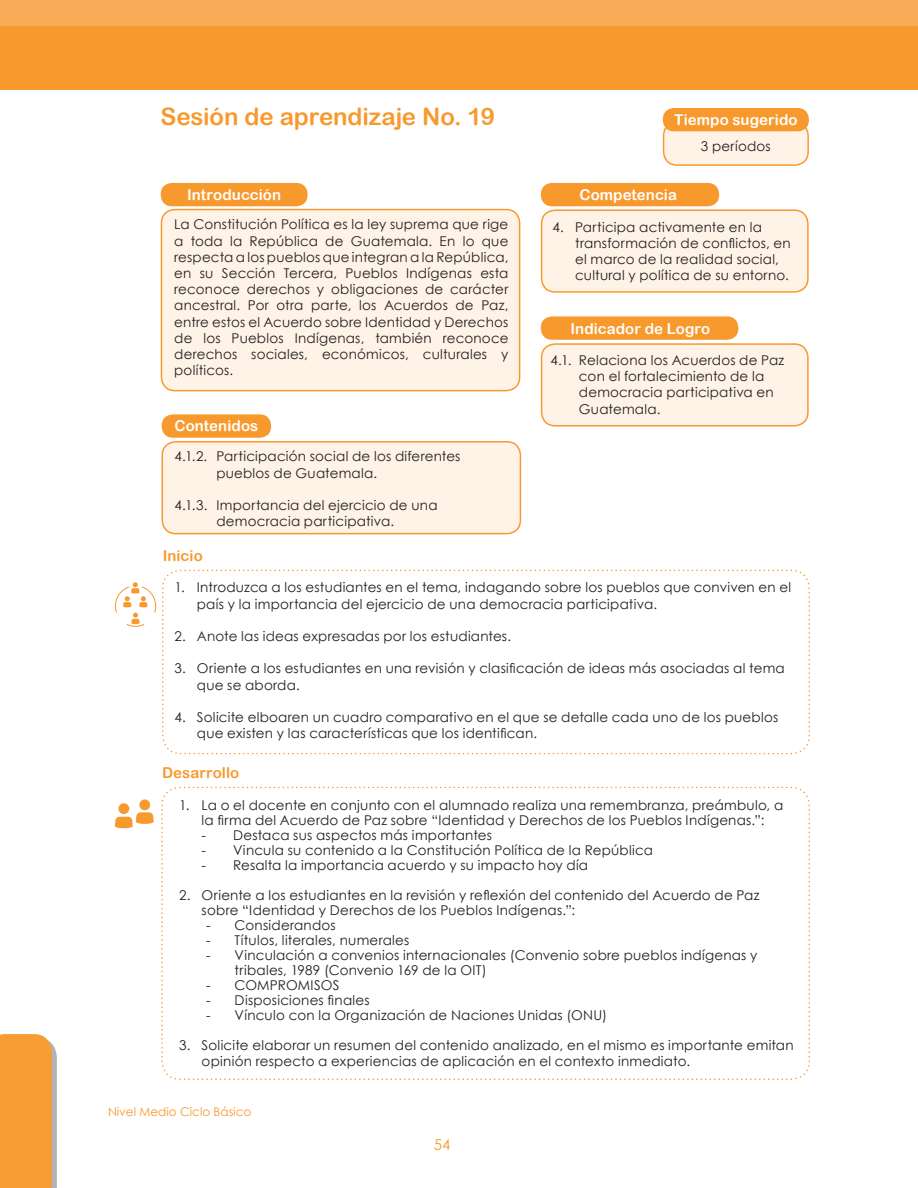
<style>
.page{position:relative;width:918px;height:1188px;background:#fff}
.page>*{position:absolute;margin:0;border:0;box-sizing:border-box;transform-origin:0 0}
.t1{font:24px "Arial Rounded MT Bold";letter-spacing:-.005em;color:#f8992e}
.t2{font:15px "Arial Rounded MT Bold";letter-spacing:.005em;color:#fff}
.t3{font:15px "Arial Rounded MT Bold";letter-spacing:.005em;color:#f8992e}
.t4{font:15px "Century Gothic";color:#f8992e}
.t5{font:13.5px/16.2px "Century Gothic";letter-spacing:.015em;color:#231f20}
.t6{font:12px "Century Gothic";color:#f8992e}
</style>
<div class="page">
<div style="left:0;top:0;width:918px;height:90px;background:#f8992e"></div>
<div style="left:0;top:0;width:917px;height:26px;background:#faab57"></div>
<div style="left:161px;top:209px;width:359px;height:182px;background:#fef3e6"></div>
<div style="left:161px;top:183px;width:147px;height:23px;background:#f8992e"></div>
<svg style="left:162px;top:414px;width:359px;height:120px"></svg>
<svg style="left:663px;top:108px;width:146px;height:58px;background:#fbcc97"></svg>
<svg style="left:541px;top:183px;width:268px;height:110px;background:#fde4c9"></svg>
<svg style="left:541px;top:316px;width:268px;height:111px;background:#fce3c6"></svg>
<svg style="left:162px;top:570px;width:648px;height:184px"></svg>
<svg style="left:115px;top:582px;width:41px;height:45px"></svg>
<svg style="left:161px;top:787px;width:649px;height:293px"></svg>
<div style="left:118px;top:803px;width:11px;height:11px;background:#f8992e;border-radius:50%"></div>
<div style="left:139px;top:799px;width:11px;height:11px;background:#f8992e;border-radius:50%"></div>
<svg style="left:115px;top:812px;width:39px;height:16px"></svg>
<img style="left:52px;top:1044px;width:5px;height:144px">
<div style="left:0;top:1034px;width:52px;height:154px;background:#f89c34"></div>
<h1 class="t1" style="left:161px;top:103px;width:336px">Sesión de aprendizaje No. 19</h1>
<p class="t2" style="left:674px;top:111px;width:125px">Tiempo sugerido</p>
<p class="t5" style="left:701px;top:138px;width:71px">3 períodos</p>
<p class="t2" style="left:580px;top:186px;width:99px">Competencia</p>
<p class="t2" style="left:187px;top:186px;width:95px">Introducción</p>
<p class="t5" style="left:174px;top:216px;width:336px;text-align:justify">La Constitución Política es la ley suprema que rige a toda la República de Guatemala. En lo que respecta a los pueblos que integran a la República, en su Sección Tercera, Pueblos Indígenas esta reconoce derechos y obligaciones de carácter ancestral. Por otra parte, los Acuerdos de Paz, entre estos el Acuerdo sobre Identidad y Derechos de los Pueblos Indígenas, también reconoce derechos sociales, económicos, culturales y políticos.</p>
<p class="t2" style="left:175px;top:417px;width:85px">Contenidos</p>
<p class="t5" style="left:216px;top:448px;width:246px;text-indent:-42px">4.1.2. Participación social de los diferentes pueblos de Guatemala.</p>
<p class="t5" style="left:174px;top:497px;width:265px;text-align:center">4.1.3. Importancia del ejercicio de una democracia participativa.</p>
<p class="t5" style="left:575px;top:218px;width:217px;text-indent:-23px">4. Participa activamente en la transformación de conflictos, en el marco de la realidad social, cultural y política de su entorno.</p>
<p class="t2" style="left:570px;top:319px;width:141px">Indicador de Logro</p>
<p class="t5" style="left:579px;top:352px;width:207px;text-indent:-28px">4.1. Relaciona los Acuerdos de Paz con el fortalecimiento de la democracia participativa en<br>Guatemala.</p>
<p class="t3" style="left:163px;top:547px;width:42px">Inicio</p>
<p class="t5" style="left:197px;top:579px;width:596px;text-indent:-23px">1. Introduzca a los estudiantes en el tema, indagando sobre los pueblos que conviven en el país y la importancia del ejercicio de una democracia participativa.</p>
<p class="t5" style="left:174px;top:628px;width:338px">2. Anote las ideas expresadas por los estudiantes.</p>
<p class="t5" style="left:197px;top:660px;width:589px;text-indent:-23px">3. Oriente a los estudiantes en una revisión y clasificación de ideas más asociadas al tema que se aborda.</p>
<p class="t5" style="left:197px;top:709px;width:583px;text-indent:-23px">4. Solicite elboaren un cuadro comparativo en el que se detalle cada uno de los pueblos que existen y las características que los identifican.</p>
<p class="t3" style="left:162px;top:764px;width:79px">Desarrollo</p>
<p class="t5" style="left:179px;top:797px;width:606px;line-height:15px;text-align:center">1. La o el docente en conjunto con el alumnado realiza una remembranza, preámbulo, a la firma del Acuerdo de Paz sobre “Identidad y Derechos de los Pueblos Indígenas.”:</p>
<p class="t5" style="left:202px;top:826px;width:292px">- Destaca sus aspectos más importantes</p>
<p class="t5" style="left:202px;top:841px;width:453px">- Vincula su contenido a la Constitución Política de la República</p>
<p class="t5" style="left:202px;top:856px;width:388px">- Resalta la importancia acuerdo y su impacto hoy día</p>
<p class="t5" style="left:202px;top:887px;width:559px;line-height:15px;text-indent:-23px">2. Oriente a los estudiantes en la revisión y reflexión del contenido del Acuerdo de Paz sobre “Identidad y Derechos de los Pueblos Indígenas.”:</p>
<p class="t5" style="left:206px;top:916px;width:131px">- Considerandos</p>
<p class="t5" style="left:206px;top:931px;width:205px">- Títulos, literales, numerales</p>
<p class="t5" style="left:235px;top:947px;width:524px;line-height:15px;text-indent:-28px">- Vinculación a convenios internacionales (Convenio sobre pueblos indígenas y tribales, 1989 (Convenio 169 de la OIT)</p>
<p class="t5" style="left:206px;top:976px;width:135px">- COMPROMISOS</p>
<p class="t5" style="left:206px;top:991px;width:165px">- Disposiciones finales</p>
<p class="t5" style="left:206px;top:1006px;width:403px">- Vínculo con la Organización de Naciones Unidas (ONU)</p>
<p class="t5" style="left:202px;top:1036px;width:594px;text-indent:-23px">3. Solicite elaborar un resumen del contenido analizado, en el mismo es importante emitan opinión respecto a experiencias de aplicación en el contexto inmediato.</p>
<p class="t6" style="left:108px;top:1103px;width:145px">Nivel Medio Ciclo Básico</p>
<p class="t4" style="left:434px;top:1134px;width:18px">54</p>
</div>
